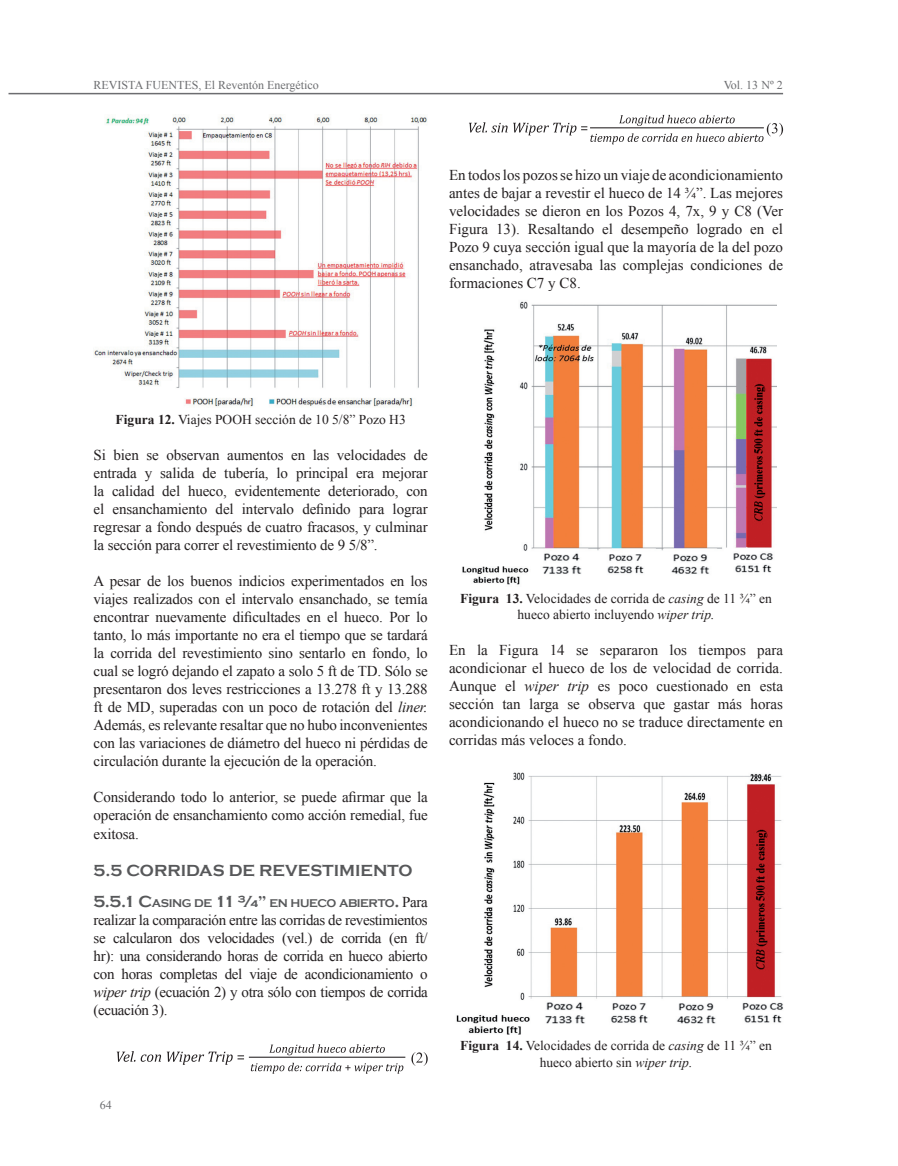
<style>
.page{position:relative;width:898px;height:1166px;background:#fff}
.page>*{position:absolute;margin:0;border:0;box-sizing:border-box;transform-origin:0 0}
.t1{font:700 16.5px "Copperplate Gothic";color:#57585a}
.t2{font:15px/18px "Times New Roman";letter-spacing:-.01em;color:#231f20;text-align:justify}
.t3{font:13.5px/16.2px "Times New Roman";color:#231f20;text-align:center}
.t4{font:12px "Times New Roman";color:#6c6d70}
.t5{font:700 11.55px "Copperplate Gothic";letter-spacing:-.035em;color:#57585a}
.s1{font-weight:700}
.s2{font-style:italic}
.s3{font-size:16.5px}
.s4{font-family:"Times New Roman";font-weight:400;font-size:15px;color:#231f20}
</style>
<div class="page">
<hr style="left:9px;top:93px;width:773px;height:1px;background:#6c6d70">
<img style="left:94px;top:116px;width:333px;height:291px">
<svg style="left:411px;top:1052px;width:16px;height:13px"></svg>
<svg style="left:117px;top:1051px;width:18px;height:10px"></svg>
<svg style="left:141px;top:1054px;width:20px;height:7px"></svg>
<svg style="left:167px;top:1051px;width:77px;height:13px"></svg>
<svg style="left:269px;top:1044px;width:116px;height:10px"></svg>
<svg style="left:251px;top:1062px;width:152px;height:11px"></svg>
<hr style="left:249px;top:1056px;width:156px;height:1px;background:#231f20">
<svg style="left:469px;top:122px;width:38px;height:10px"></svg>
<svg style="left:513px;top:115px;width:269px;height:29px"></svg>
<hr style="left:590px;top:127px;width:173px;height:1px;background:#231f20">
<img style="left:462px;top:301px;width:314px;height:284px">
<img style="left:456px;top:772px;width:326px;height:261px">
<p class="t4" style="left:94px;top:77px;width:227px">Revista fuentes, El Reventón Energético</p>
<p class="t4" style="left:723px;top:77px;width:60px">Vol. 13 Nº 2</p>
<p class="t2" style="left:449px;top:166px;width:335px">En todos los pozos se hizo un viaje de acondicionamiento antes de bajar a revestir el hueco de 14 ¾”. Las mejores velocidades se dieron en los Pozos 4, 7x, 9 y C8 (Ver Figura 13). Resaltando el desempeño logrado en el Pozo 9 cuya sección igual que la mayoría de la del pozo ensanchado, atravesaba las complejas condiciones de formaciones C7 y C8.</p>
<p class="t3" style="left:115px;top:411px;width:291px"><span class="s1">Figura 12.</span> Viajes POOH sección de 10 5/8” Pozo H3</p>
<p class="t2" style="left:94px;top:446px;width:335px">Si bien se observan aumentos en las velocidades de entrada y salida de tubería, lo principal era mejorar la calidad del hueco, evidentemente deteriorado, con el ensanchamiento del intervalo definido para lograr regresar a fondo después de cuatro fracasos, y culminar la sección para correr el revestimiento de 9 5/8”.</p>
<p class="t2" style="left:94px;top:572px;width:335px">A pesar de los buenos indicios experimentados en los viajes realizados con el intervalo ensanchado, se temía encontrar nuevamente dificultades en el hueco. Por lo tanto, lo más importante no era el tiempo que se tardará la corrida del revestimiento sino sentarlo en fondo, lo cual se logró dejando el zapato a solo 5 ft de TD. Sólo se presentaron dos leves restricciones a 13.278 ft y 13.288 ft de MD, superadas con un poco de rotación del <span class="s2">liner.<br></span>Además, es relevante resaltar que no hubo inconvenientes con las variaciones de diámetro del hueco ni pérdidas de circulación durante la ejecución de la operación.</p>
<p class="t2" style="left:94px;top:788px;width:335px">Considerando todo lo anterior, se puede afirmar que la operación de ensanchamiento como acción remedial, fue exitosa.</p>
<p class="t1" style="left:94px;top:861px;width:320px">5.5 CORRIDAS DE REVESTIMIENTO</p>
<p class="t5" style="left:94px;top:896px;width:335px"><span class="s3">5.5.1 C</span>ASING DE <span class="s3">11 ¾”</span> EN HUECO ABIERTO<span class="s3">.</span> <span class="s4">Para</span></p>
<p class="t2" style="left:94px;top:910px;width:335px">realizar la comparación entre las corridas de revestimientos se calcularon dos velocidades (vel.) de corrida (en ft/ hr): una considerando horas de corrida en hueco abierto con horas completas del viaje de acondicionamiento o <span class="s2">wiper trip</span> (ecuación 2) y otra sólo con tiempos de corrida (ecuación 3).</p>
<p class="t4" style="left:100px;top:1096px;width:13px">64</p>
<p class="t3" style="left:460px;top:590px;width:313px"><span class="s1">Figura 13.</span> Velocidades de corrida de <span class="s2">casing</span> de 11 ¾” en hueco abierto incluyendo <span class="s2">wiper trip.</span></p>
<p class="t2" style="left:449px;top:641px;width:335px">En la Figura 14 se separaron los tiempos para acondicionar el hueco de los de velocidad de corrida.<br>Aunque el <span class="s2">wiper trip</span> es poco cuestionado en esta sección tan larga se observa que gastar más horas acondicionando el hueco no se traduce directamente en corridas más veloces a fondo.</p>
<p class="t3" style="left:460px;top:1037px;width:313px"><span class="s1">Figura 14.</span> Velocidades de corrida de <span class="s2">casing</span> de 11 ¾” en hueco abierto sin <span class="s2">wiper trip.</span></p>
</div>
